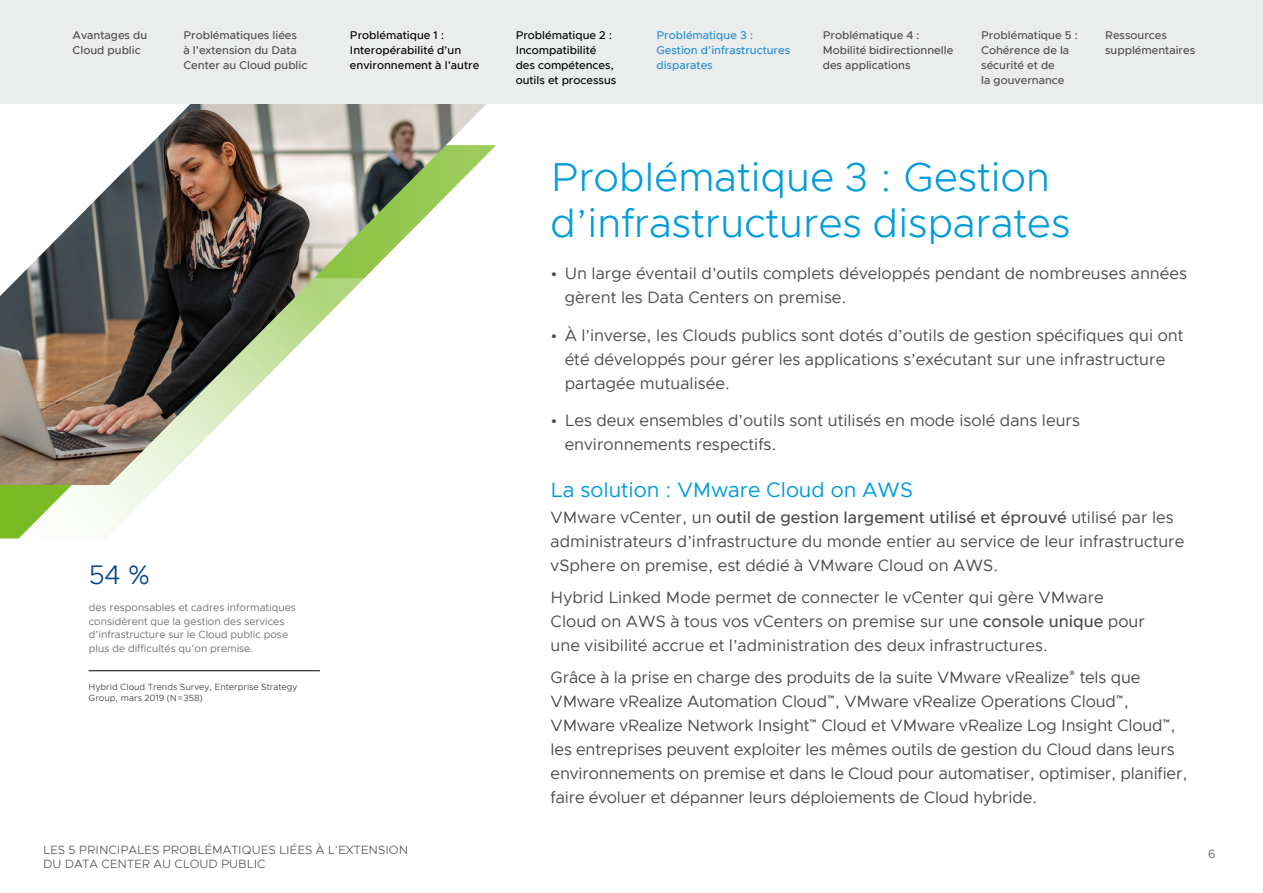
<style>
.page{position:relative;width:1263px;height:893px;background:#fff}
.page>*{position:absolute;margin:0;border:0;box-sizing:border-box;transform-origin:0 0}
.t1{font:300 40.5px/46.5px "Metropolis";color:#009cdc}
.t2{font:300 27px "Metropolis";color:#00438c}
.t3{font:21px "Metropolis";color:#009cdc}
.t4{font:16.5px/24px "Metropolis";color:#4d4d4f}
.t5{font:300 12px "Metropolis";color:#4d4d4f}
.t6{font:500 11.25px/15px "Metropolis";color:#4d4d4f}
.t7{font:500 11.25px/15px "Metropolis";color:#000101}
.t8{font:500 11.25px/15px "Metropolis";color:#000}
.t9{font:500 11.25px/15px "Metropolis";color:#238fcf}
.t10{font:10.5px/13.5px "Metropolis";color:#717073}
.t11{font:9px/11.2px "Metropolis";color:#4d4d4f}
.s1{font-weight:500}
</style>
<div class="page">
<svg style="left:0;top:485px;width:159px;height:54px"></svg>
<img style="left:0;top:103px;width:515px;height:382px">
<hr style="left:89px;top:670px;width:231px;height:1px;background:#000">
<div style="left:0;top:0;width:1263px;height:103px;background:#ebecec"></div>
<p class="t6" style="left:981px;top:28px;width:98px">Problématique 5 :<br>Cohérence de la sécurité et de<br>la gouvernance</p>
<p class="t6" style="left:183px;top:28px;width:125px">Problématiques liées<br>à l’extension du Data<br>Center au Cloud public</p>
<p class="t8" style="left:350px;top:28px;width:131px">Problématique 1 :<br>Interopérabilité d’un environnement à l’autre</p>
<p class="t6" style="left:1105px;top:28px;width:92px">Ressources supplémentaires</p>
<p class="t6" style="left:73px;top:28px;width:76px">Avantages du<br>Cloud public</p>
<p class="t7" style="left:516px;top:28px;width:102px">Problématique 2 :<br>Incompatibilité des compétences, outils et processus</p>
<p class="t9" style="left:656px;top:28px;width:135px">Problématique 3 :<br>Gestion d’infrastructures disparates</p>
<p class="t6" style="left:823px;top:28px;width:132px">Problématique 4 :<br>Mobilité bidirectionnelle des applications</p>
<h2 class="t2" style="left:89px;top:558px;width:63px">54 %</h2>
<p class="t10" style="left:89px;top:601px;width:209px">des responsables et cadres informatiques considèrent que la gestion des services d’infrastructure sur le Cloud public pose plus de difficultés qu’on premise.</p>
<p class="t11" style="left:89px;top:681px;width:210px">Hybrid Cloud Trends Survey, Enterprise Strategy<br>Group, mars 2019 (N=358)</p>
<h1 class="t1" style="left:551px;top:154px;width:521px">Problématique 3 : Gestion d’infrastructures disparates</h1>
<p class="t4" style="left:565px;top:261px;width:624px;text-indent:-14px">• Un large éventail d’outils complets développés pendant de nombreuses années gèrent les Data Centers on premise.</p>
<p class="t4" style="left:565px;top:323px;width:620px;text-indent:-14px">• À l’inverse, les Clouds publics sont dotés d’outils de gestion spécifiques qui ont été développés pour gérer les applications s’exécutant sur une infrastructure partagée mutualisée.</p>
<p class="t4" style="left:565px;top:408px;width:517px;text-indent:-14px">• Les deux ensembles d’outils sont utilisés en mode isolé dans leurs environnements respectifs.</p>
<p class="t3" style="left:551px;top:476px;width:364px">La solution : VMware Cloud on AWS</p>
<p class="t4" style="left:551px;top:505px;width:635px">VMware vCenter, un <span class="s1">outil de gestion largement utilisé et éprouvé</span> utilisé par les administrateurs d’infrastructure du monde entier au service de leur infrastructure vSphere on premise, est dédié à VMware Cloud on AWS.</p>
<p class="t4" style="left:551px;top:585px;width:596px">Hybrid Linked Mode permet de connecter le vCenter qui gère VMware<br>Cloud on AWS à tous vos vCenters on premise sur une <span class="s1">console unique</span> pour une visibilité accrue et l’administration des deux infrastructures.</p>
<p class="t4" style="left:551px;top:665px;width:638px">Grâce à la prise en charge des produits de la suite VMware vRealize<sup>®</sup> tels que VMware vRealize Automation Cloud<sup>™</sup>, VMware vRealize Operations Cloud<sup>™</sup>, VMware vRealize Network Insight<sup>™</sup> Cloud et VMware vRealize Log Insight Cloud<sup>™</sup>, les entreprises peuvent exploiter les mêmes outils de gestion du Cloud dans leurs environnements on premise et dans le Cloud pour automatiser, optimiser, planifier, faire évoluer et dépanner leurs déploiements de Cloud hybride.</p>
<p class="t5" style="left:43px;top:843px;width:366px">LES 5 PRINCIPALES PROBLÉMATIQUES LIÉES À L’EXTENSION</p>
<p class="t5" style="left:1208px;top:846px;width:9px">6</p>
<p class="t5" style="left:43px;top:856px;width:224px">DU DATA CENTER AU CLOUD PUBLIC</p>
</div>
